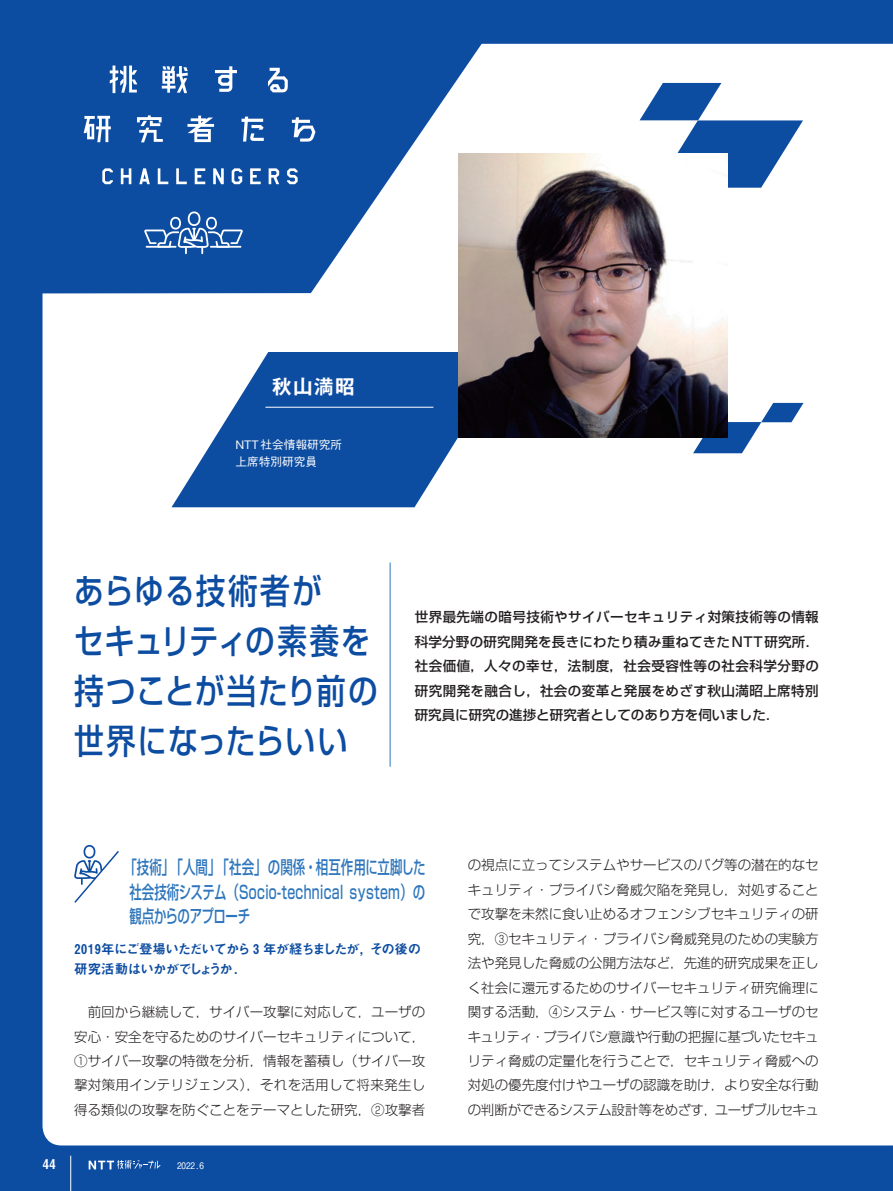
<style>
.page{position:relative;width:893px;height:1191px;background:#0d4da1}
.page>*{position:absolute;margin:0;border:0;box-sizing:border-box;transform-origin:0 0}
.t1{font:500 34.5px/49.9px "Shin Go Pr 6";letter-spacing:.035em;color:#0d4da1;scale:.86 1}
.t2{font:700 19.5px "Gothic MB101 Pr 6 De";color:#fff}
.t3{font:500 18px/24.5px "Shin Go Pr 6";color:#2e76bc;text-align:justify;scale:.69 1}
.t4{font:300 13.5px/24.5px "Shin Go Pr 6";color:#231f20;text-align:justify}
.t5{font:500 13.5px/24.5px "Shin Go Pr 6";color:#231f20;text-align:justify}
.t6{font:13.5px/19.2px "Midashi Go Pr 6 MB31";letter-spacing:-.065em;color:#0d4da1}
.t7{font:13.5px "Midashi Go Pr 6 MB31";color:#fff}
.t8{font:500 11.7px/17.5px "Gothic BBB Pr 6";color:#fff}
.t9{font:500 9px "Gothic BBB Pr 6";color:#fff}
</style>
<div class="page">
<div style="left:43px;top:44px;width:850px;height:1101px;background:#fff"></div>
<svg style="left:89px;top:1160px;width:72px;height:9px"></svg>
<hr style="left:70px;top:1155px;width:1px;height:36px;background:#fff">
<svg style="left:43px;top:43px;width:469px;height:250px"></svg>
<svg style="left:110px;top:65px;width:27px;height:28px"></svg>
<svg style="left:162px;top:66px;width:26px;height:27px"></svg>
<svg style="left:215px;top:66px;width:22px;height:26px"></svg>
<svg style="left:268px;top:68px;width:20px;height:24px"></svg>
<svg style="left:84px;top:116px;width:27px;height:26px"></svg>
<svg style="left:137px;top:115px;width:26px;height:27px"></svg>
<svg style="left:187px;top:116px;width:27px;height:26px"></svg>
<svg style="left:242px;top:117px;width:22px;height:25px"></svg>
<svg style="left:292px;top:117px;width:23px;height:25px"></svg>
<svg style="left:102px;top:168px;width:11px;height:16px"></svg>
<svg style="left:121px;top:168px;width:10px;height:16px"></svg>
<svg style="left:139px;top:168px;width:11px;height:16px"></svg>
<svg style="left:158px;top:168px;width:10px;height:16px"></svg>
<svg style="left:176px;top:168px;width:11px;height:16px"></svg>
<svg style="left:195px;top:168px;width:10px;height:16px"></svg>
<svg style="left:213px;top:168px;width:11px;height:16px"></svg>
<svg style="left:232px;top:168px;width:10px;height:16px"></svg>
<svg style="left:250px;top:168px;width:11px;height:16px"></svg>
<svg style="left:269px;top:168px;width:10px;height:16px"></svg>
<svg style="left:287px;top:168px;width:11px;height:16px"></svg>
<svg style="left:144px;top:211px;width:99px;height:43px"></svg>
<svg style="left:693px;top:403px;width:110px;height:50px"></svg>
<svg style="left:640px;top:83px;width:163px;height:105px"></svg>
<svg style="left:171px;top:352px;width:340px;height:155px"></svg>
<img style="left:458px;top:154px;width:270px;height:283px">
<svg style="left:73px;top:845px;width:48px;height:59px;background:#dee7f2"></svg>
<hr style="left:390px;top:562px;width:1px;height:204px;background:#2e76bc">
<hr style="left:265px;top:407px;width:168px;height:1px;background:#fff">
<h2 class="t2" style="left:272px;top:370px;width:84px">秋山満昭</h2>
<p class="t8" style="left:235px;top:435px;width:108px">NTT社会情報研究所上席特別研究員</p>
<h1 class="t1" style="left:74px;top:564px;width:355px">あらゆる技術者が<br>セキュリティの素養を持つことが当たり前の世界になったらいい</h1>
<p class="t5" style="left:415px;top:604px;width:406px">世界最先端の暗号技術やサイバーセキュリティ対策技術等の情報科学分野の研究開発を長きにわたり積み重ねてきたNTT研究所．社会価値，人々の幸せ，法制度，社会受容性等の社会科学分野の研究開発を融合し，社会の変革と発展をめざす秋山満昭上席特別研究員に研究の進捗と研究者としてのあり方を伺いました．</p>
<h3 class="t3" style="left:124px;top:854px;width:438px">「技術」「人間」「社会」の関係・相互作用に立脚した社会技術システム（Socio-technical system）の観点からのアプローチ</h3>
<p class="t6" style="left:74px;top:939px;width:348px">2019年にご登場いただいてから 3 年が経ちましたが，その後の研究活動はいかがでしょうか.</p>
<p class="t4" style="left:74px;top:998px;width:353px;text-indent:14px">前回から継続して，サイバー攻撃に対応して，ユーザの安心・安全を守るためのサイバーセキュリティについて，①サイバー攻撃の特徴を分析，情報を蓄積し（サイバー攻撃対策用インテリジェンス），それを活用して将来発生し得る類似の攻撃を防ぐことをテーマとした研究，②攻撃者</p>
<p class="t7" style="left:43px;top:1153px;width:15px">44</p>
<p class="t9" style="left:177px;top:1158px;width:29px">2022.6</p>
<p class="t4" style="left:468px;top:851px;width:353px">の視点に立ってシステムやサービスのバグ等の潜在的なセキュリティ・プライバシ脅威欠陥を発見し，対処することで攻撃を未然に食い止めるオフェンシブセキュリティの研究，③セキュリティ・プライバシ脅威発見のための実験方法や発見した脅威の公開方法など，先進的研究成果を正しく社会に還元するためのサイバーセキュリティ研究倫理に関する活動，④システム・サービス等に対するユーザのセキュリティ・プライバシ意識や行動の把握に基づいたセキュリティ脅威の定量化を行うことで，セキュリティ脅威への対処の優先度付けやユーザの認識を助け，より安全な行動の判断ができるシステム設計等をめざす，ユーザブルセキュ</p>
</div>
